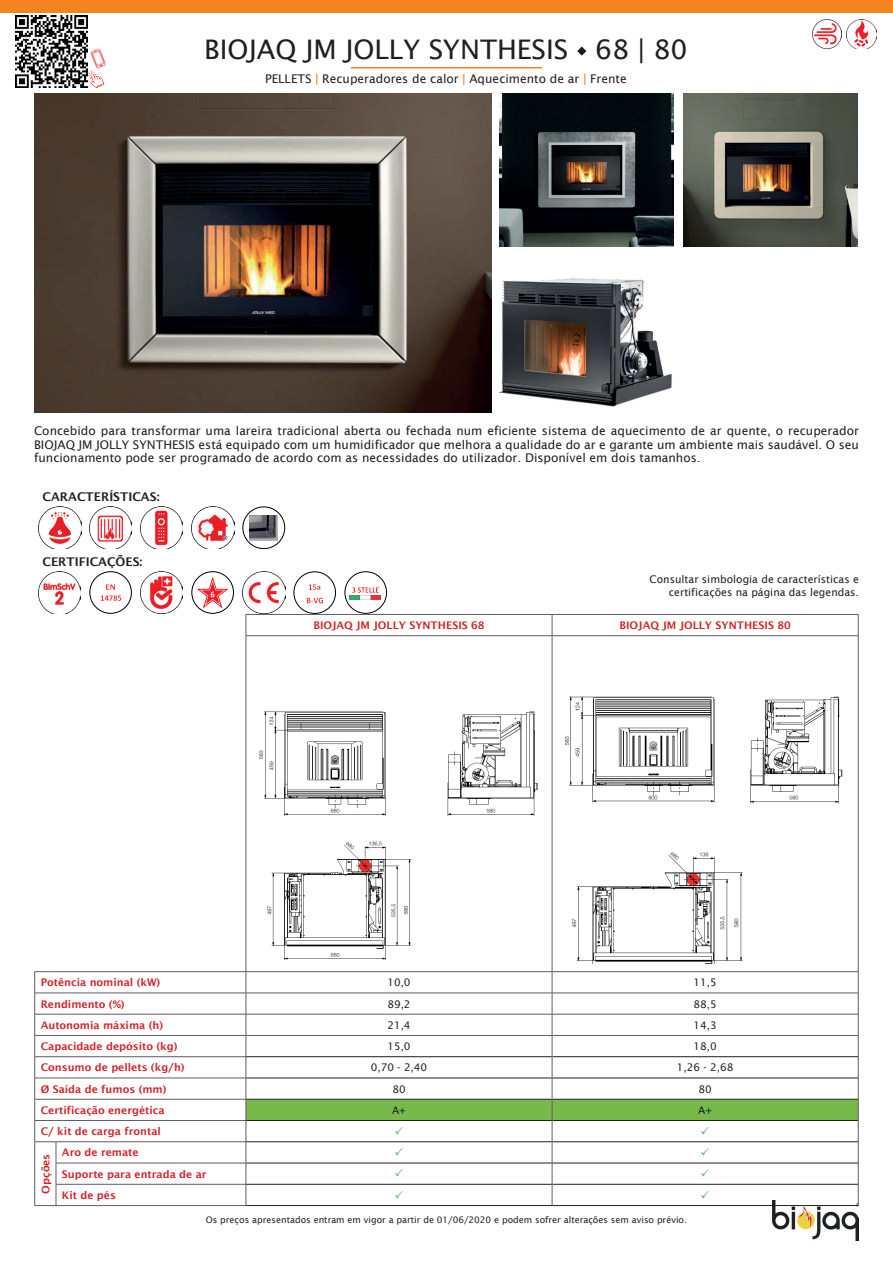
<style>
.page{position:relative;width:893px;height:1263px;background:#fff}
.page>*{position:absolute;margin:0;border:0;box-sizing:border-box;transform-origin:0 0}
.t1{font:27px "Lucida Sans";color:#231f20}
.t2{font:12px/13.5px "Lucida Sans";color:#231f20;text-align:justify}
.t3{font:600 12px "Lucida Sans";color:#231f20}
.t4{font:600 10.5px/21.3px "Lucida Sans";color:#d1232a}
.t5{font:10.5px/12.6px "Lucida Sans";color:#231f20;text-align:right}
.t6{font:9px "Lucida Sans";color:#231f20}
.s1{font-weight:600;color:#f58222}
</style>
<div class="page">
<hr style="left:351px;top:67px;width:191px;height:1px;background:#f58323">
<img style="left:846px;top:19px;width:30px;height:30px">
<img style="left:812px;top:19px;width:30px;height:30px">
<img style="left:772px;top:1205px;width:87px;height:35px">
<div style="left:0;top:0;width:893px;height:12px;background:#f58322"></div>
<svg style="left:577px;top:46px;width:10px;height:10px"></svg>
<img style="left:34px;top:94px;width:458px;height:318px">
<img style="left:500px;top:93px;width:174px;height:153px">
<img style="left:500px;top:278px;width:172px;height:129px">
<img style="left:683px;top:93px;width:175px;height:153px">
<img style="left:38px;top:506px;width:43px;height:43px">
<img style="left:89px;top:506px;width:43px;height:43px">
<img style="left:140px;top:506px;width:43px;height:43px">
<img style="left:38px;top:571px;width:43px;height:43px">
<img style="left:140px;top:571px;width:43px;height:43px">
<div style="left:191px;top:571px;width:43px;height:43px;border:1px solid #000001;border-radius:50%"></div>
<svg style="left:198px;top:577px;width:30px;height:31px"></svg>
<img style="left:242px;top:571px;width:43px;height:43px">
<div style="left:294px;top:571px;width:42px;height:43px;border:1px solid #000001;border-radius:50%"></div>
<img style="left:308px;top:584px;width:10px;height:6px">
<img style="left:318px;top:585px;width:3px;height:5px">
<svg style="left:306px;top:597px;width:18px;height:6px"></svg>
<div style="left:89px;top:571px;width:43px;height:43px;border:1px solid #000001;border-radius:50%"></div>
<img style="left:106px;top:584px;width:9px;height:6px">
<img style="left:100px;top:595px;width:16px;height:6px">
<svg style="left:116px;top:595px;width:6px;height:6px"></svg>
<div style="left:345px;top:571px;width:42px;height:43px;border:1px solid #000001;border-radius:50%"></div>
<img style="left:349px;top:595px;width:33px;height:4px">
<img style="left:352px;top:587px;width:27px;height:6px">
<svg style="left:353px;top:588px;width:28px;height:11px"></svg>
<hr style="left:246px;top:614px;width:306px;height:1px;background:#5f5f62">
<hr style="left:552px;top:614px;width:306px;height:1px;background:#5f5f62">
<hr style="left:246px;top:635px;width:306px;height:1px;background:#5f5f62">
<hr style="left:552px;top:635px;width:306px;height:1px;background:#5f5f62">
<hr style="left:56px;top:971px;width:190px;height:1px;background:#5f5f62">
<hr style="left:246px;top:971px;width:306px;height:1px;background:#5f5f62">
<hr style="left:552px;top:971px;width:306px;height:1px;background:#5f5f62">
<hr style="left:56px;top:993px;width:190px;height:1px;background:#5f5f62">
<hr style="left:56px;top:1014px;width:190px;height:1px;background:#5f5f62">
<hr style="left:56px;top:1035px;width:190px;height:1px;background:#5f5f62">
<hr style="left:56px;top:1056px;width:190px;height:1px;background:#5f5f62">
<hr style="left:56px;top:1078px;width:190px;height:1px;background:#5f5f62">
<hr style="left:56px;top:1099px;width:190px;height:1px;background:#5f5f62">
<hr style="left:56px;top:1120px;width:190px;height:1px;background:#5f5f62">
<hr style="left:56px;top:1141px;width:190px;height:1px;background:#5f5f62">
<hr style="left:56px;top:1163px;width:190px;height:1px;background:#5f5f62">
<hr style="left:56px;top:1184px;width:190px;height:1px;background:#5f5f62">
<hr style="left:56px;top:1205px;width:190px;height:1px;background:#5f5f62">
<hr style="left:246px;top:1205px;width:306px;height:1px;background:#231f20">
<hr style="left:552px;top:1205px;width:306px;height:1px;background:#231f20">
<svg style="left:246px;top:615px;width:1px;height:20px"></svg>
<svg style="left:552px;top:615px;width:1px;height:20px"></svg>
<svg style="left:858px;top:615px;width:1px;height:20px"></svg>
<hr style="left:246px;top:636px;width:1px;height:335px;background:#5f5f62">
<hr style="left:552px;top:636px;width:1px;height:335px;background:#5f5f62">
<hr style="left:858px;top:636px;width:1px;height:335px;background:#5f5f62">
<svg style="left:34px;top:971px;width:23px;height:235px"></svg>
<img style="left:258px;top:711px;width:280px;height:249px">
<img style="left:564px;top:696px;width:279px;height:267px">
<img style="left:191px;top:506px;width:43px;height:43px">
<div style="left:243px;top:506px;width:42px;height:43px;border:1px solid #000001;border-radius:50%"></div>
<img style="left:249px;top:515px;width:7px;height:26px">
<img style="left:256px;top:515px;width:22px;height:26px">
<img style="left:250px;top:516px;width:28px;height:24px">
<img style="left:15px;top:15px;width:72px;height:72px">
<img style="left:87px;top:72px;width:16px;height:15px">
<img style="left:87px;top:45px;width:19px;height:27px">
<svg style="left:246px;top:972px;width:613px;height:233px"></svg>
<h1 class="t1" style="left:204px;top:34px;width:366px">BIOJAQ JM JOLLY SYNTHESIS</h1>
<h1 class="t1" style="left:595px;top:34px;width:94px">68 | 80</h1>
<p class="t2" style="left:265px;top:72px;width:363px">PELLETS <span class="s1">|</span> Recuperadores de calor <span class="s1">|</span> Aquecimento de ar <span class="s1">|</span> Frente</p>
<p class="t2" style="left:34px;top:424px;width:826px">Concebido para transformar uma lareira tradicional aberta ou fechada num eficiente sistema de aquecimento de ar quente, o recuperador BIOJAQ JM JOLLY SYNTHESIS está equipado com um humidificador que melhora a qualidade do ar e garante um ambiente mais saudável. O seu funcionamento pode ser programado de acordo com as necessidades do utilizador. Disponível em dois tamanhos.</p>
<p class="t3" style="left:43px;top:490px;width:119px">CARACTERÍSTICAS:</p>
<p class="t3" style="left:43px;top:555px;width:101px">CERTIFICAÇÕES:</p>
<p class="t5" style="left:649px;top:573px;width:211px">Consultar simbologia de características e certificações na página das legendas.</p>
<p class="t4" style="left:313px;top:615px;width:173px">BIOJAQ JM JOLLY SYNTHESIS 68</p>
<p class="t4" style="left:620px;top:615px;width:173px">BIOJAQ JM JOLLY SYNTHESIS 80</p>
<p class="t4" style="left:41px;top:972px;width:121px">Potência nominal (kW)</p>
<p class="t5" style="left:387px;top:976px;width:25px">10,0</p>
<p class="t5" style="left:693px;top:976px;width:25px">11,5</p>
<p class="t4" style="left:41px;top:993px;width:85px">Rendimento (%)</p>
<p class="t5" style="left:387px;top:997px;width:25px">89,2</p>
<p class="t5" style="left:693px;top:997px;width:25px">88,5</p>
<p class="t4" style="left:41px;top:1014px;width:124px">Autonomia máxima (h)</p>
<p class="t5" style="left:387px;top:1019px;width:25px">21,4</p>
<p class="t5" style="left:693px;top:1019px;width:25px">14,3</p>
<p class="t4" style="left:41px;top:1036px;width:138px">Capacidade depósito (kg)</p>
<p class="t5" style="left:387px;top:1040px;width:25px">15,0</p>
<p class="t5" style="left:693px;top:1040px;width:25px">18,0</p>
<p class="t4" style="left:41px;top:1057px;width:145px">Consumo de pellets (kg/h)</p>
<p class="t5" style="left:371px;top:1061px;width:58px">0,70 - 2,40</p>
<p class="t5" style="left:677px;top:1061px;width:58px">1,26 - 2,68</p>
<p class="t4" style="left:41px;top:1078px;width:127px">Ø Saída de fumos (mm)</p>
<p class="t5" style="left:392px;top:1082px;width:15px">80</p>
<p class="t5" style="left:698px;top:1082px;width:15px">80</p>
<p class="t4" style="left:41px;top:1099px;width:125px">Certificação energética</p>
<p class="t5" style="left:392px;top:1104px;width:15px">A+</p>
<p class="t5" style="left:698px;top:1104px;width:15px">A+</p>
<p class="t4" style="left:41px;top:1121px;width:122px">C/ kit de carga frontal</p>
<p class="t4" style="left:35px;top:1194px;width:41px;rotate:-90deg">Opções</p>
<p class="t4" style="left:62px;top:1142px;width:146px">Aro de remate<br>Suporte para entrada de ar<br>Kit de pés</p>
<p class="t6" style="left:206px;top:1215px;width:483px">Os preços apresentados entram em vigor a partir de 01/06/2020 e podem sofrer alterações sem aviso prévio.</p>
</div>
